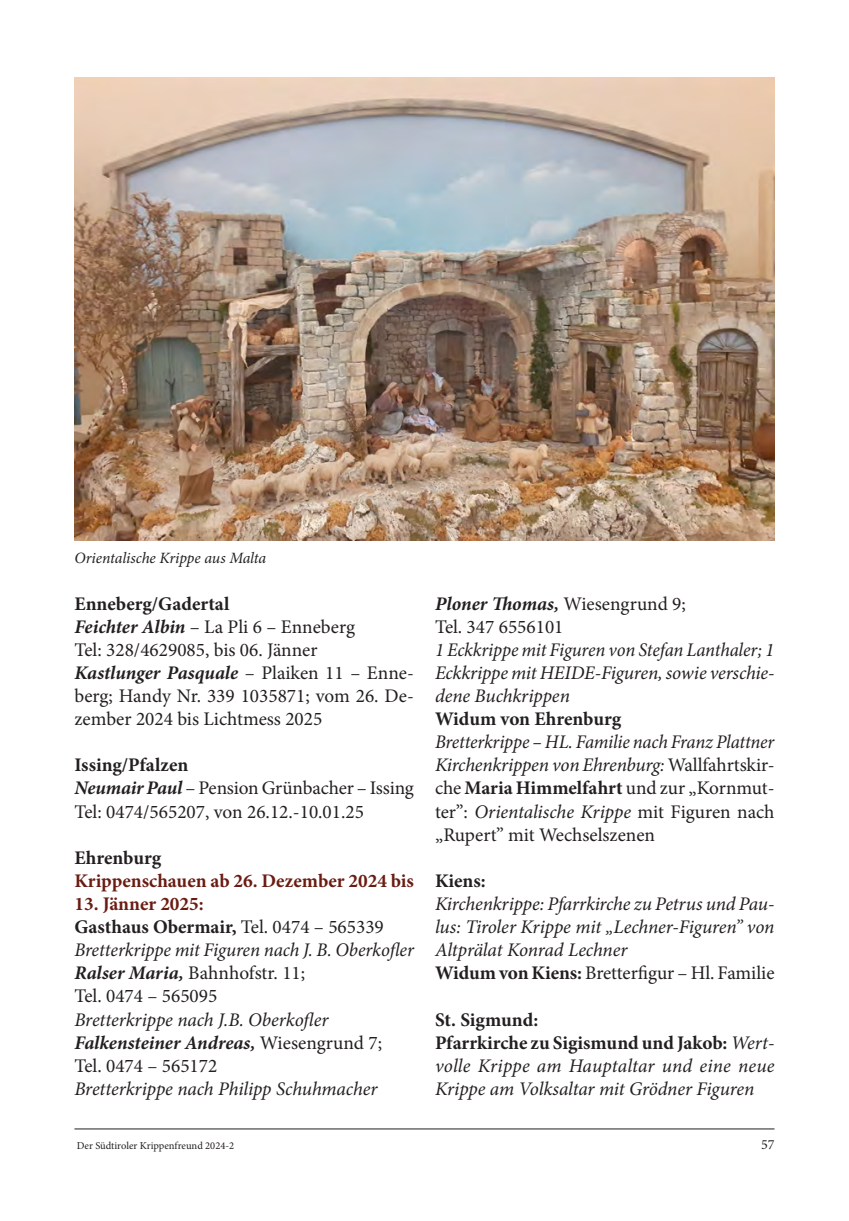
<style>
.page{position:relative;width:849px;height:1221px;background:#fff}
.page>*{position:absolute;margin:0;border:0;box-sizing:border-box;transform-origin:0 0}
.t1{font:italic 19.25px/23.1px "Minion Pro";letter-spacing:-.01em;color:#231f20}
.t2{font:19.25px/23.1px "Minion Pro";color:#231f20}
.t3{font:700 19.25px "Minion Pro";color:#6a1c13}
.t4{font:700 19.25px "Minion Pro";letter-spacing:-.005em;color:#231f20}
.t5{font:italic 15.75px "Minion Pro";letter-spacing:-.01em;color:#231f20}
.t6{font:14px "Minion Pro";color:#231f20}
.t7{font:10.5px "Minion Pro";color:#231f20}
.s1{font-weight:700}
.s2{font-weight:700;font-style:italic}
.s3{font-weight:700;color:#6a1c13}
.s4{font-style:italic}
.s5{font-style:normal}
.s6{font-weight:700;font-style:normal}
</style>
<div class="page">
<hr style="left:74px;top:1128px;width:700px;height:1px;background:#231f20">
<img style="left:74px;top:78px;width:700px;height:462px">
<p class="t5" style="left:74px;top:547px;width:193px">Orientalische Krippe aus Malta</p>
<p class="t2" style="left:74px;top:592px;width:341px"><span class="s1">Enneberg/Gadertal<br></span><span class="s2">Feichter Albin</span> – La Pli 6 – Enneberg<br>Tel: 328/4629085, bis 06. Jänner<br><span class="s2">Kastlunger Pasquale</span> – Plaiken 11 – Enne&shy;berg; Handy Nr. 339 1035871; vom 26. De&shy;zember 2024 bis Lichtmess 2025</p>
<p class="t2" style="left:74px;top:753px;width:341px"><span class="s1">Issing/Pfalzen<br></span><span class="s2">Neumair Paul</span> – Pension Grünbacher – Issing<br>Tel: 0474/565207, von 26.12.-10.01.25</p>
<p class="t4" style="left:74px;top:844px;width:88px">Ehrenburg</p>
<p class="t3" style="left:74px;top:867px;width:341px">Krippenschauen ab 26. Dezember 2024 bis</p>
<p class="t2" style="left:74px;top:892px;width:341px"><span class="s3">13. Jänner 2025:<br></span><span class="s1">Gasthaus Obermair,</span> Tel. 0474 – 565339<br><span class="s4">Bretterkrippe mit Figuren nach J. B. Oberkofler<br></span><span class="s2">Ralser Maria,</span> Bahnhofstr. 11;<br>Tel. 0474 – 565095</p>
<p class="t1" style="left:74px;top:1007px;width:309px">Bretterkrippe nach J.B. Oberkofler<br><span class="s1">Falkensteiner Andreas,</span> <span class="s5">Wiesengrund 7;<br>Tel. 0474 – 565172</span></p>
<p class="t1" style="left:74px;top:1077px;width:304px">Bretterkrippe nach Philipp Schuhmacher</p>
<p class="t2" style="left:435px;top:592px;width:252px"><span class="s2">Ploner Thomas,</span> Wiesengrund 9;<br>Tel. 347 6556101</p>
<p class="t1" style="left:435px;top:638px;width:341px;text-align:justify">1 Eckkrippe mit Figuren von Stefan Lanthaler; 1<br>Eckkrippe mit HEIDE-Figuren, sowie verschie&shy;dene Buchkrippen</p>
<p class="t4" style="left:435px;top:705px;width:188px">Widum von Ehrenburg</p>
<p class="t1" style="left:435px;top:730px;width:341px;text-align:justify">Bretterkrippe – HL. Familie nach Franz Plattner Kirchenkrippen von Ehrenburg: <span class="s5">Wallfahrtskir&shy;che</span> <span class="s6">Maria Himmelfahrt</span> <span class="s5">und zur „Kornmut&shy;ter”:</span> Orientalische Krippe <span class="s5">mit Figuren nach „Rupert” mit Wechselszenen</span></p>
<p class="t4" style="left:435px;top:867px;width:52px">Kiens:</p>
<p class="t1" style="left:435px;top:892px;width:341px">Kirchenkrippe: Pfarrkirche zu Petrus und Pau&shy;lus: Tiroler Krippe mit „Lechner-Figuren” von Altprälat Konrad Lechner<br><span class="s6">Widum von Kiens:</span> <span class="s5">Bretterfigur – Hl. Familie</span></p>
<p class="t1" style="left:435px;top:1007px;width:341px"><span class="s6">St. Sigmund:<br>Pfarrkirche zu Sigismund und Jakob:</span> Wert&shy;volle Krippe am Hauptaltar und eine neue Krippe am Volksaltar mit Grödner Figuren</p>
<p class="t7" style="left:77px;top:1138px;width:159px">Der Südtiroler Krippenfreund 2024-2</p>
<p class="t6" style="left:760px;top:1135px;width:15px">57</p>
</div>
